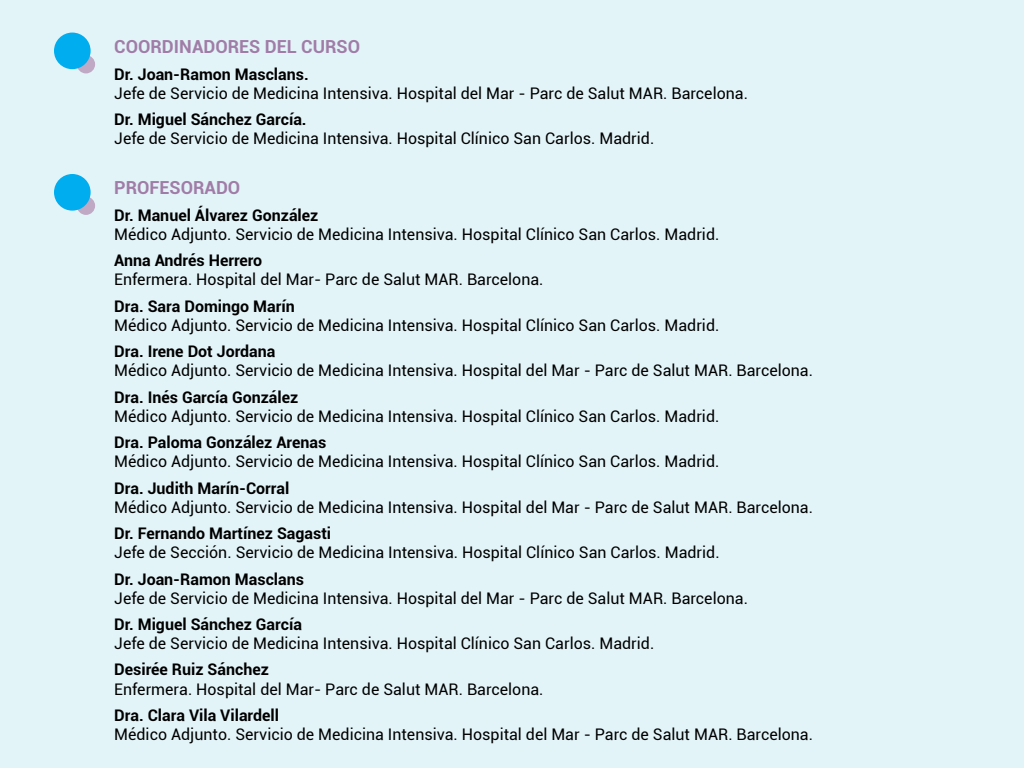
<style>
.page{position:relative;width:1024px;height:768px;background:#e3f4f9}
.page>*{position:absolute;margin:0;border:0;box-sizing:border-box;transform-origin:0 0}
.t1{font:700 18px "Roboto";color:#a07da7}
.t2{font:16px "Roboto";color:#000}
.t3{font:700 16px "Roboto";color:#000}
</style>
<div class="page">
<div style="left:77px;top:197px;width:18px;height:18px;background:#bfa9c4;border-radius:50%"></div>
<div style="left:54px;top:174px;width:37px;height:37px;background:#00aeef;border-radius:50%"></div>
<div style="left:77px;top:55px;width:18px;height:18px;background:#bfa9c4;border-radius:50%"></div>
<div style="left:54px;top:33px;width:37px;height:36px;background:#00aeef;border-radius:50%"></div>
<p class="t1" style="left:114px;top:34px;width:247px">COORDINADORES DEL CURSO</p>
<p class="t3" style="left:114px;top:63px;width:196px">Dr. Joan-Ramon Masclans.</p>
<p class="t2" style="left:114px;top:82px;width:635px">Jefe de Servicio de Medicina Intensiva. Hospital del Mar - Parc de Salut MAR. Barcelona.</p>
<p class="t3" style="left:114px;top:108px;width:194px">Dr. Miguel Sánchez García.</p>
<p class="t2" style="left:114px;top:127px;width:541px">Jefe de Servicio de Medicina Intensiva. Hospital Clínico San Carlos. Madrid.</p>
<p class="t1" style="left:114px;top:175px;width:128px">PROFESORADO</p>
<p class="t3" style="left:114px;top:204px;width:206px">Dr. Manuel Álvarez González</p>
<p class="t2" style="left:114px;top:223px;width:607px">Médico Adjunto. Servicio de Medicina Intensiva. Hospital Clínico San Carlos. Madrid.</p>
<p class="t3" style="left:114px;top:249px;width:150px">Anna Andrés Herrero</p>
<p class="t2" style="left:114px;top:268px;width:431px">Enfermera. Hospital del Mar- Parc de Salut MAR. Barcelona.</p>
<p class="t3" style="left:114px;top:295px;width:182px">Dra. Sara Domingo Marín</p>
<p class="t2" style="left:114px;top:314px;width:607px">Médico Adjunto. Servicio de Medicina Intensiva. Hospital Clínico San Carlos. Madrid.</p>
<p class="t3" style="left:114px;top:340px;width:163px">Dra. Irene Dot Jordana</p>
<p class="t2" style="left:114px;top:359px;width:700px">Médico Adjunto. Servicio de Medicina Intensiva. Hospital del Mar - Parc de Salut MAR. Barcelona.</p>
<p class="t3" style="left:114px;top:386px;width:186px">Dra. Inés García González</p>
<p class="t2" style="left:114px;top:405px;width:607px">Médico Adjunto. Servicio de Medicina Intensiva. Hospital Clínico San Carlos. Madrid.</p>
<p class="t3" style="left:114px;top:431px;width:214px">Dra. Paloma González Arenas</p>
<p class="t2" style="left:114px;top:450px;width:607px">Médico Adjunto. Servicio de Medicina Intensiva. Hospital Clínico San Carlos. Madrid.</p>
<p class="t3" style="left:114px;top:477px;width:177px">Dra. Judith Marín-Corral</p>
<p class="t2" style="left:114px;top:496px;width:700px">Médico Adjunto. Servicio de Medicina Intensiva. Hospital del Mar - Parc de Salut MAR. Barcelona.</p>
<p class="t3" style="left:114px;top:522px;width:218px">Dr. Fernando Martínez Sagasti</p>
<p class="t2" style="left:114px;top:541px;width:607px">Jefe de Sección. Servicio de Medicina Intensiva. Hospital Clínico San Carlos. Madrid.</p>
<p class="t3" style="left:114px;top:568px;width:191px">Dr. Joan-Ramon Masclans</p>
<p class="t2" style="left:114px;top:587px;width:635px">Jefe de Servicio de Medicina Intensiva. Hospital del Mar - Parc de Salut MAR. Barcelona.</p>
<p class="t3" style="left:114px;top:613px;width:189px">Dr. Miguel Sánchez García</p>
<p class="t2" style="left:114px;top:632px;width:541px">Jefe de Servicio de Medicina Intensiva. Hospital Clínico San Carlos. Madrid.</p>
<p class="t3" style="left:114px;top:659px;width:156px">Desirée Ruiz Sánchez</p>
<p class="t2" style="left:114px;top:678px;width:431px">Enfermera. Hospital del Mar- Parc de Salut MAR. Barcelona.</p>
<p class="t3" style="left:114px;top:704px;width:166px">Dra. Clara Vila Vilardell</p>
<p class="t2" style="left:114px;top:723px;width:700px">Médico Adjunto. Servicio de Medicina Intensiva. Hospital del Mar - Parc de Salut MAR. Barcelona.</p>
</div>
